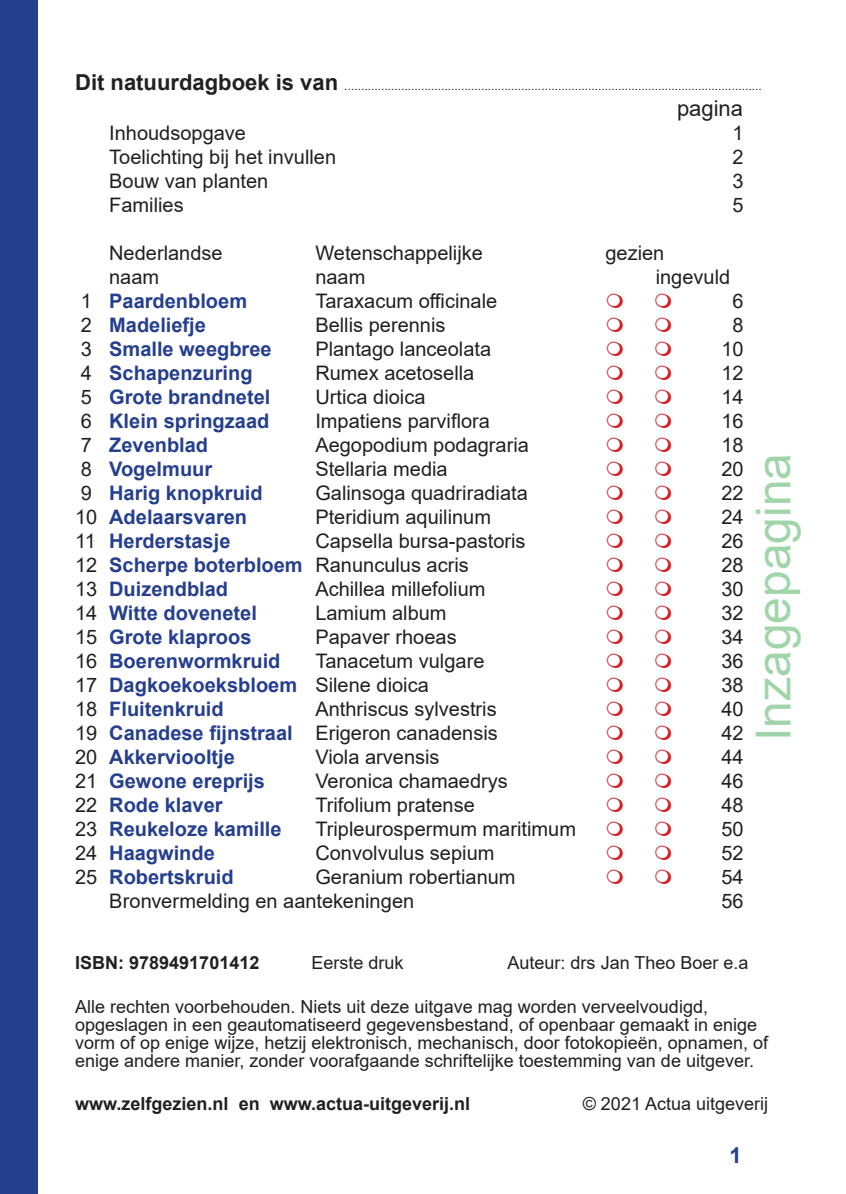
<style>
.page{position:relative;width:846px;height:1194px;background:#fff}
.page>*{position:absolute;margin:0;border:0;box-sizing:border-box;transform-origin:0 0}
.t1{font:48px "Arial";color:rgb(64 171 84/.5)}
.t2{font:22px "Arial";color:#231f20}
.t3{font:700 22px "Arial";color:#253f8e}
.t4{font:20px "Arial";color:#231f20}
.t5{font:700 20px "Arial";color:#253f8e}
.t6{font:18px/18px "Arial";color:#231f20}
.t7{font:700 18px "Arial";color:#231f20}
.t8{font:12px "Arial";color:#231f20}
.s1{font-weight:700;font-size:22px}
.s2{font-weight:400;color:#231f20}
.s3{font-weight:700;color:#253f8e}
</style>
<div class="page">
<div style="left:0;top:0;width:37px;height:1194px;background:#253f8e"></div>
<p class="t8" style="left:75px;top:77px;width:687px"><span class="s1">Dit natuurdagboek is van</span> .............................................................................................................................</p>
<p class="t2" style="left:676px;top:93px;width:68px">pagina</p>
<p class="t4" style="left:109px;top:119px;width:138px">Inhoudsopgave</p>
<p class="t4" style="left:732px;top:119px;width:13px">1</p>
<p class="t4" style="left:109px;top:143px;width:228px">Toelichting bij het invullen</p>
<p class="t4" style="left:732px;top:143px;width:13px">2</p>
<p class="t4" style="left:109px;top:167px;width:160px">Bouw van planten</p>
<p class="t4" style="left:732px;top:167px;width:13px">3</p>
<p class="t4" style="left:109px;top:191px;width:76px">Families</p>
<p class="t4" style="left:732px;top:191px;width:13px">5</p>
<p class="t4" style="left:109px;top:239px;width:115px">Nederlandse</p>
<p class="t4" style="left:315px;top:239px;width:169px">Wetenschappelijke</p>
<p class="t4" style="left:605px;top:239px;width:60px">gezien</p>
<p class="t4" style="left:109px;top:263px;width:52px">naam</p>
<p class="t4" style="left:315px;top:263px;width:52px">naam</p>
<p class="t4" style="left:655px;top:263px;width:76px">ingevuld</p>
<p class="t5" style="left:81px;top:287px;width:168px"><span class="s2">1</span> Paardenbloem</p>
<p class="t4" style="left:315px;top:287px;width:183px">Taraxacum officinale</p>
<p class="t4" style="left:732px;top:287px;width:13px">6</p>
<p class="t5" style="left:81px;top:311px;width:127px"><span class="s2">2</span> Madeliefje</p>
<p class="t4" style="left:315px;top:311px;width:132px">Bellis perennis</p>
<p class="t4" style="left:732px;top:311px;width:13px">8</p>
<p class="t5" style="left:81px;top:335px;width:192px"><span class="s2">3</span> Smalle weegbree</p>
<p class="t4" style="left:315px;top:335px;width:177px">Plantago lanceolata</p>
<p class="t4" style="left:721px;top:335px;width:24px">10</p>
<p class="t5" style="left:81px;top:359px;width:173px"><span class="s2">4</span> Schapenzuring</p>
<p class="t4" style="left:315px;top:359px;width:160px">Rumex acetosella</p>
<p class="t4" style="left:721px;top:359px;width:24px">12</p>
<p class="t5" style="left:81px;top:383px;width:191px"><span class="s2">5</span> Grote brandnetel</p>
<p class="t4" style="left:315px;top:383px;width:112px">Urtica dioica</p>
<p class="t4" style="left:721px;top:383px;width:24px">14</p>
<p class="t5" style="left:81px;top:407px;width:190px"><span class="s2">6</span> Klein springzaad</p>
<p class="t4" style="left:315px;top:407px;width:176px">Impatiens parviflora</p>
<p class="t4" style="left:721px;top:407px;width:24px">16</p>
<p class="t5" style="left:81px;top:431px;width:129px"><span class="s2">7</span> Zevenblad</p>
<p class="t4" style="left:315px;top:431px;width:215px">Aegopodium podagraria</p>
<p class="t4" style="left:721px;top:431px;width:24px">18</p>
<p class="t5" style="left:81px;top:455px;width:133px"><span class="s2">8</span> Vogelmuur</p>
<p class="t4" style="left:315px;top:455px;width:134px">Stellaria media</p>
<p class="t4" style="left:721px;top:455px;width:24px">20</p>
<p class="t5" style="left:81px;top:479px;width:183px"><span class="s2">9</span> Harig knopkruid</p>
<p class="t4" style="left:315px;top:479px;width:214px">Galinsoga quadriradiata</p>
<p class="t4" style="left:721px;top:479px;width:24px">22</p>
<p class="t5" style="left:75px;top:503px;width:173px"><span class="s2">10</span> Adelaarsvaren</p>
<p class="t4" style="left:315px;top:503px;width:177px">Pteridium aquilinum</p>
<p class="t4" style="left:721px;top:503px;width:24px">24</p>
<p class="t5" style="left:75px;top:527px;width:157px"><span class="s2">11</span> Herderstasje</p>
<p class="t4" style="left:315px;top:527px;width:212px">Capsella bursa-pastoris</p>
<p class="t4" style="left:721px;top:527px;width:24px">26</p>
<p class="t4" style="left:75px;top:551px;width:395px">12 <span class="s3">Scherpe boterbloem</span> Ranunculus acris</p>
<p class="t4" style="left:721px;top:551px;width:24px">28</p>
<p class="t5" style="left:75px;top:575px;width:154px"><span class="s2">13</span> Duizendblad</p>
<p class="t4" style="left:315px;top:575px;width:172px">Achillea millefolium</p>
<p class="t4" style="left:721px;top:575px;width:24px">30</p>
<p class="t5" style="left:75px;top:599px;width:183px"><span class="s2">14</span> Witte dovenetel</p>
<p class="t4" style="left:315px;top:599px;width:133px">Lamium album</p>
<p class="t4" style="left:721px;top:599px;width:24px">32</p>
<p class="t5" style="left:75px;top:623px;width:178px"><span class="s2">15</span> Grote klaproos</p>
<p class="t4" style="left:315px;top:623px;width:143px">Papaver rhoeas</p>
<p class="t4" style="left:721px;top:623px;width:24px">34</p>
<p class="t5" style="left:75px;top:647px;width:207px"><span class="s2">16</span> Boerenwormkruid</p>
<p class="t4" style="left:315px;top:647px;width:170px">Tanacetum vulgare</p>
<p class="t4" style="left:721px;top:647px;width:24px">36</p>
<p class="t5" style="left:75px;top:671px;width:355px"><span class="s2">17</span> Dagkoekoeksbloem <span class="s2">Silene dioica</span></p>
<p class="t4" style="left:721px;top:671px;width:24px">38</p>
<p class="t5" style="left:75px;top:695px;width:150px"><span class="s2">18</span> Fluitenkruid</p>
<p class="t4" style="left:315px;top:695px;width:183px">Anthriscus sylvestris</p>
<p class="t4" style="left:721px;top:695px;width:24px">40</p>
<p class="t4" style="left:75px;top:719px;width:424px">19 <span class="s3">Canadese fijnstraal</span> Erigeron canadensis</p>
<p class="t4" style="left:721px;top:719px;width:24px">42</p>
<p class="t5" style="left:75px;top:743px;width:161px"><span class="s2">20</span> Akkerviooltje</p>
<p class="t4" style="left:315px;top:743px;width:126px">Viola arvensis</p>
<p class="t4" style="left:721px;top:743px;width:24px">44</p>
<p class="t5" style="left:75px;top:767px;width:191px"><span class="s2">21</span> Gewone ereprijs</p>
<p class="t4" style="left:315px;top:767px;width:194px">Veronica chamaedrys</p>
<p class="t4" style="left:721px;top:767px;width:24px">46</p>
<p class="t5" style="left:75px;top:791px;width:149px"><span class="s2">22</span> Rode klaver</p>
<p class="t4" style="left:315px;top:791px;width:161px">Trifolium pratense</p>
<p class="t4" style="left:721px;top:791px;width:24px">48</p>
<p class="t5" style="left:75px;top:815px;width:208px"><span class="s2">23</span> Reukeloze kamille</p>
<p class="t4" style="left:315px;top:815px;width:262px">Tripleurospermum maritimum</p>
<p class="t4" style="left:721px;top:815px;width:24px">50</p>
<p class="t5" style="left:75px;top:839px;width:141px"><span class="s2">24</span> Haagwinde</p>
<p class="t4" style="left:315px;top:839px;width:180px">Convolvulus sepium</p>
<p class="t4" style="left:721px;top:839px;width:24px">52</p>
<p class="t5" style="left:75px;top:863px;width:160px"><span class="s2">25</span> Robertskruid</p>
<p class="t4" style="left:315px;top:863px;width:202px">Geranium robertianum</p>
<p class="t4" style="left:721px;top:863px;width:24px">54</p>
<p class="t4" style="left:109px;top:887px;width:306px">Bronvermelding en aantekeningen</p>
<p class="t4" style="left:721px;top:887px;width:24px">56</p>
<h1 class="t1" style="left:740px;top:741px;width:290px;rotate:-90deg">Inzagepagina</h1>
<p class="t7" style="left:75px;top:950px;width:186px">ISBN: 9789491701412</p>
<p class="t6" style="left:311px;top:953px;width:94px">Eerste druk</p>
<p class="t6" style="left:507px;top:953px;width:242px">Auteur: drs Jan Theo Boer e.a</p>
<p class="t6" style="left:75px;top:997px;width:694px">Alle rechten voorbehouden. Niets uit deze uitgave mag worden verveelvoudigd, opgeslagen in een geautomatiseerd gegevensbestand, of openbaar gemaakt in enige vorm of op enige wijze, hetzij elektronisch, mechanisch, door fotokopieën, opnamen, of enige andere manier, zonder voorafgaande schriftelijke toestemming van de uitgever.</p>
<p class="t7" style="left:75px;top:1091px;width:396px">www.zelfgezien.nl en www.actua-uitgeverij.nl</p>
<p class="t6" style="left:582px;top:1094px;width:187px">© 2021 Actua uitgeverij</p>
<p class="t3" style="left:729px;top:1140px;width:14px">1</p>
</div>
